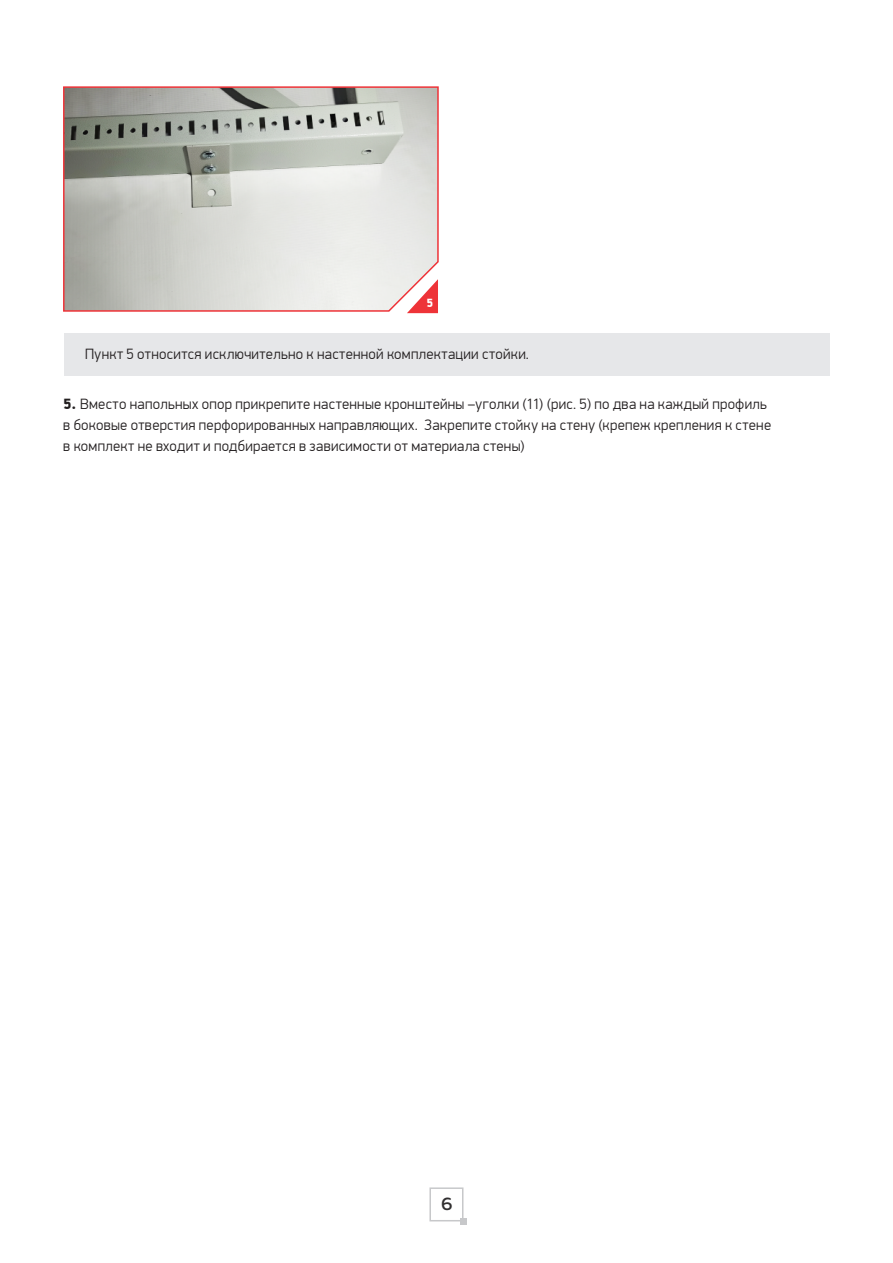
<style>
.page{position:relative;width:893px;height:1263px;background:#fff}
.page>*{position:absolute;margin:0;border:0;box-sizing:border-box;transform-origin:0 0}
.t1{font:500 18px "Muller";color:#312f30}
.t2{font:300 15px/21px "PF Din Display Pro";letter-spacing:.02em;color:#231f20}
.t3{font:900 12px "PF Din Display Pro";color:#fff}
.s1{font-weight:900}
</style>
<div class="page">
<div style="left:64px;top:333px;width:766px;height:42px;background:#e6e7e9"></div>
<svg style="left:63px;top:86px;width:376px;height:226px;background:#c5c2bd"></svg>
<svg style="left:429px;top:1187px;width:34px;height:34px"></svg>
<div style="left:460px;top:1218px;width:7px;height:7px;background:#c7c8ca"></div>
<svg style="left:407px;top:279px;width:31px;height:34px"></svg>
<p class="t3" style="left:426px;top:295px;width:8px">5</p>
<p class="t2" style="left:85px;top:343px;width:445px">Пункт 5 относится исключительно к настенной комплектации стойки.</p>
<p class="t2" style="left:63px;top:393px;width:709px"><span class="s1">5.</span> Вместо напольных опор прикрепите настенные кронштейны –уголки (11) (рис. 5) по два на каждый профиль в боковые отверстия перфорированных направляющих. Закрепите стойку на стену (крепеж крепления к стене в комплект не входит и подбирается в зависимости от материала стены)</p>
<p class="t1" style="left:441px;top:1192px;width:13px">6</p>
</div>
